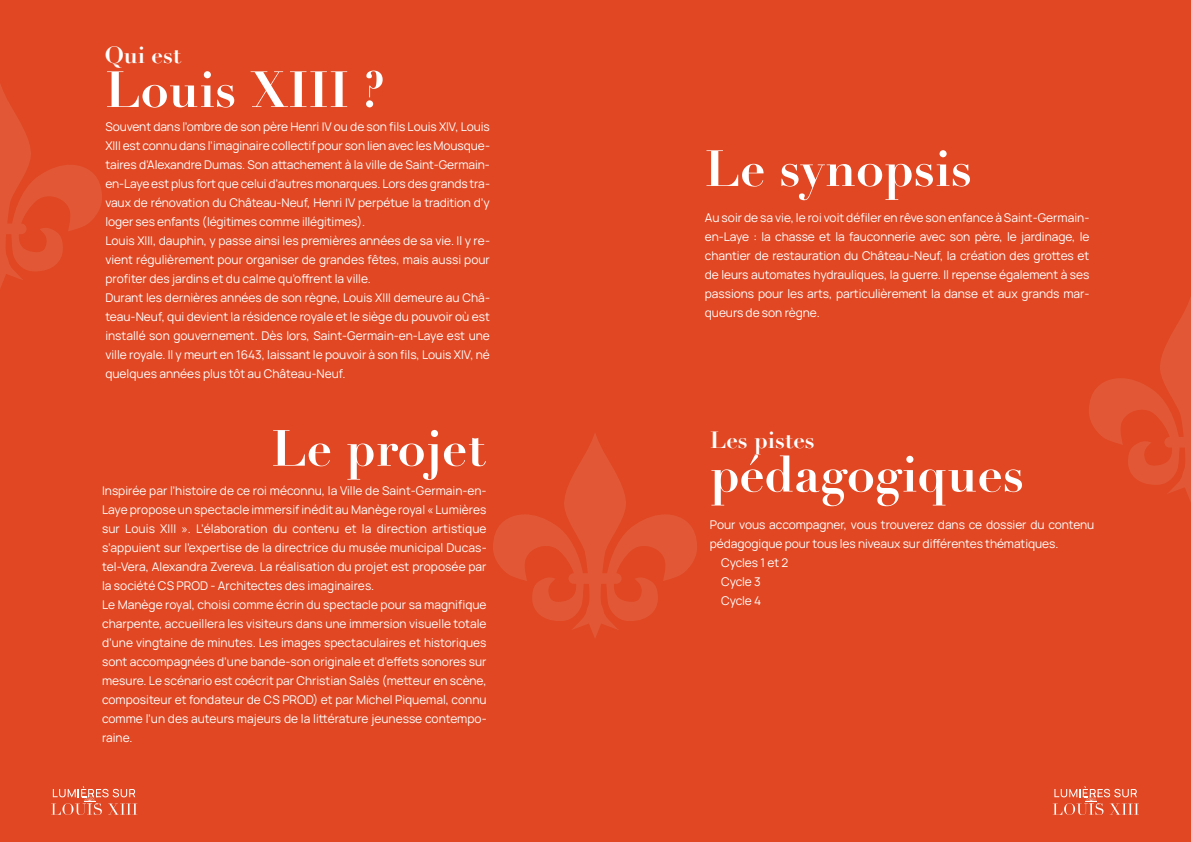
<style>
.page{position:relative;width:1191px;height:842px;background:#e04722}
.page>*{position:absolute;margin:0;border:0;box-sizing:border-box;transform-origin:0 0}
.t1{font:700 50px "Didot";color:#fff}
.t2{font:700 23px "Didot";color:#fff}
.t3{font:200 12px/19px "Manrope";letter-spacing:-.005em;color:#fff;text-align:justify}
</style>
<div class="page">
<svg style="left:0;top:82px;width:102px;height:207px;background:#e04d29"></svg>
<svg style="left:493px;top:432px;width:204px;height:207px;background:#e04d29"></svg>
<svg style="left:1052px;top:786px;width:87px;height:29px;background:#e5684a"></svg>
<svg style="left:51px;top:786px;width:86px;height:29px;background:#e5694b"></svg>
<svg style="left:1088px;top:296px;width:103px;height:207px;background:#e04d29"></svg>
<p class="t2" style="left:105px;top:40px;width:78px">Qui est</p>
<p class="t1" style="left:105px;top:58px;width:282px">Louis XIII ?</p>
<p class="t3" style="left:105px;top:117px;width:386px">Souvent dans l’ombre de son père Henri IV ou de son fils Louis XIV, Louis XIII est connu dans l’imaginaire collectif pour son lien avec les Mousque&shy;taires d’Alexandre Dumas. Son attachement à la ville de Saint-Germain&shy;en-Laye est plus fort que celui d’autres monarques. Lors des grands tra&shy;vaux de rénovation du Château-Neuf, Henri IV perpétue la tradition d’y loger ses enfants (légitimes comme illégitimes).</p>
<p class="t3" style="left:105px;top:231px;width:386px">Louis XIII, dauphin, y passe ainsi les premières années de sa vie. Il y re&shy;vient régulièrement pour organiser de grandes fêtes, mais aussi pour profiter des jardins et du calme qu’offrent la ville.</p>
<p class="t3" style="left:105px;top:288px;width:386px">Durant les dernières années de son règne, Louis XIII demeure au Châ&shy;teau-Neuf, qui devient la résidence royale et le siège du pouvoir où est installé son gouvernement. Dès lors, Saint-Germain-en-Laye est une ville royale. Il y meurt en 1643, laissant le pouvoir à son fils, Louis XIV, né quelques années plus tôt au Château-Neuf.</p>
<p class="t1" style="left:271px;top:417px;width:216px">Le projet</p>
<p class="t3" style="left:102px;top:481px;width:386px">Inspirée par l’histoire de ce roi méconnu, la Ville de Saint-Germain-en-Laye propose un spectacle immersif inédit au Manège royal « Lumières sur Louis XIII ». L’élaboration du contenu et la direction artistique s’appuient sur l’expertise de la directrice du musée municipal Ducas&shy;tel-Vera, Alexandra Zvereva. La réalisation du projet est proposée par la société CS PROD - Architectes des imaginaires.</p>
<p class="t3" style="left:102px;top:595px;width:386px">Le Manège royal, choisi comme écrin du spectacle pour sa magnifique charpente, accueillera les visiteurs dans une immersion visuelle totale d’une vingtaine de minutes. Les images spectaculaires et historiques sont accompagnées d’une bande-son originale et d’effets sonores sur mesure. Le scénario est coécrit par Christian Salès (metteur en scène, compositeur et fondateur de CS PROD) et par Michel Piquemal, connu comme l’un des auteurs majeurs de la littérature jeunesse contempo&shy;raine.</p>
<p class="t1" style="left:704px;top:137px;width:269px">Le synopsis</p>
<p class="t3" style="left:705px;top:208px;width:386px">Au soir de sa vie, le roi voit défiler en rêve son enfance à Saint-Germain&shy;en-Laye : la chasse et la fauconnerie avec son père, le jardinage, le chantier de restauration du Château-Neuf, la création des grottes et de leurs automates hydrauliques, la guerre. Il repense également à ses passions pour les arts, particulièrement la danse et aux grands mar&shy;queurs de son règne.</p>
<p class="t2" style="left:710px;top:425px;width:106px">Les pistes</p>
<p class="t1" style="left:710px;top:442px;width:315px">pédagogiques</p>
<p class="t3" style="left:710px;top:514px;width:386px">Pour vous accompagner, vous trouverez dans ce dossier du contenu pédagogique pour tous les niveaux sur différentes thématiques.</p>
<p class="t3" style="left:721px;top:552px;width:69px">Cycles 1 et 2</p>
<p class="t3" style="left:721px;top:571px;width:41px">Cycle 3</p>
<p class="t3" style="left:721px;top:590px;width:42px">Cycle 4</p>
</div>
